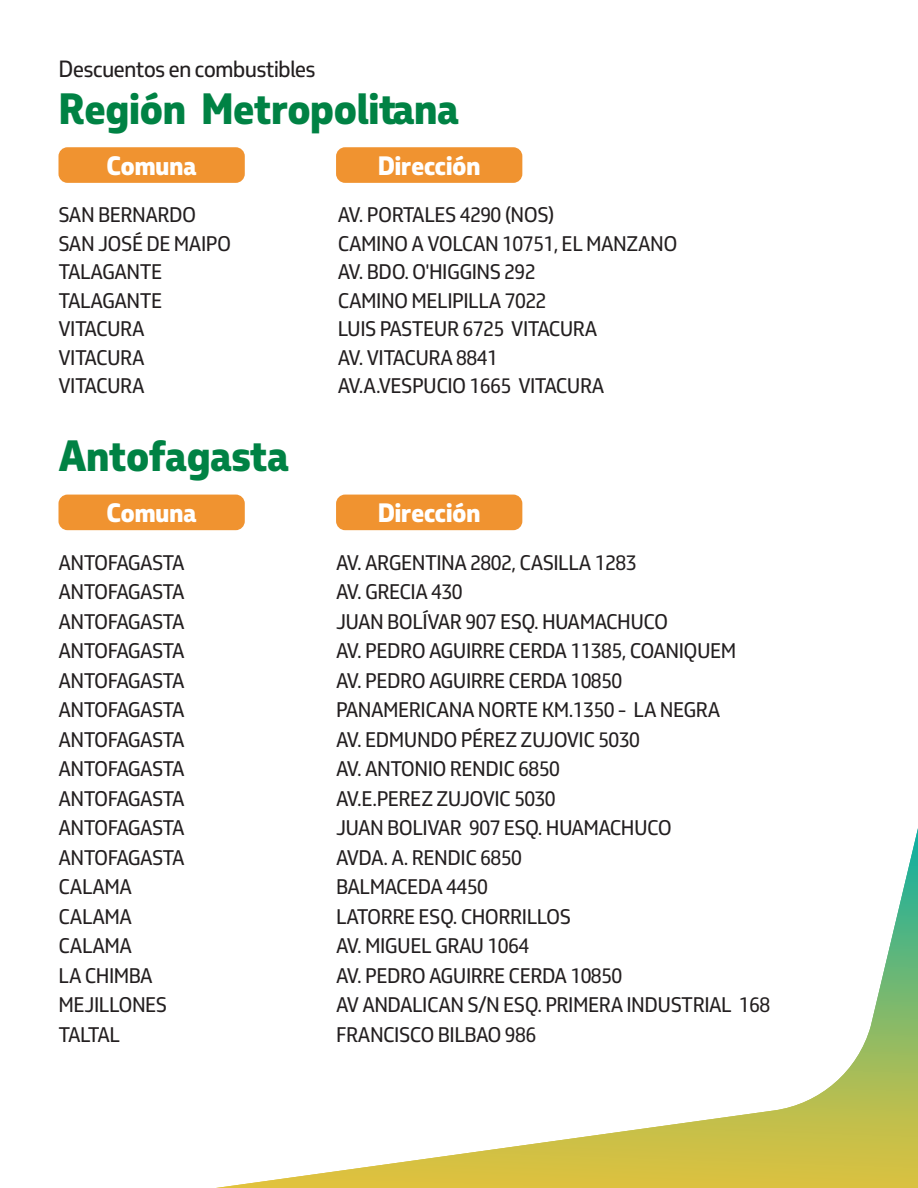
<style>
.page{position:relative;width:918px;height:1188px;background:#fff}
.page>*{position:absolute;margin:0;border:0;box-sizing:border-box;transform-origin:0 0}
.t1{font:800 42px "Petrobras Sans";letter-spacing:-.025em;color:#008244}
.t2{font:800 25.5px "Petrobras Sans";letter-spacing:-.025em;color:#fff}
.t3{font:22.5px "Petrobras Sans";letter-spacing:-.04em;color:#231f20}
.t4{font:20.25px/29.5px "Petrobras Sans";letter-spacing:-.025em;color:#231f20}
</style>
<div class="page">
<svg style="left:216px;top:828px;width:702px;height:360px"></svg>
<div style="left:58px;top:147px;width:187px;height:36px;background:#f09330;border-radius:9px"></div>
<div style="left:336px;top:147px;width:186px;height:36px;background:#f09330;border-radius:9px"></div>
<div style="left:58px;top:495px;width:187px;height:35px;background:#f09330;border-radius:9px"></div>
<div style="left:336px;top:495px;width:186px;height:35px;background:#f09330;border-radius:9px"></div>
<p class="t3" style="left:58px;top:55px;width:259px">Descuentos en combustibles</p>
<h1 class="t1" style="left:58px;top:80px;width:402px">Región Metropolitana</h1>
<p class="t2" style="left:107px;top:148px;width:92px">Comuna</p>
<p class="t2" style="left:378px;top:148px;width:104px">Dirección</p>
<p class="t4" style="left:58px;top:201px;width:174px;line-height:28.5px">SAN BERNARDO<br>SAN JOSÉ DE MAIPO<br>TALAGANTE<br>TALAGANTE<br>VITACURA<br>VITACURA<br>VITACURA</p>
<p class="t4" style="left:338px;top:201px;width:341px;line-height:28.5px">AV. PORTALES 4290 (NOS)<br>CAMINO A VOLCAN 10751, EL MANZANO<br>AV. BDO. O'HIGGINS 292<br>CAMINO MELIPILLA 7022<br>LUIS PASTEUR 6725 VITACURA<br>AV. VITACURA 8841<br>AV.A.VESPUCIO 1665 VITACURA</p>
<h1 class="t1" style="left:58px;top:427px;width:232px">Antofagasta</h1>
<p class="t2" style="left:107px;top:496px;width:92px">Comuna</p>
<p class="t2" style="left:378px;top:496px;width:104px">Dirección</p>
<p class="t4" style="left:336px;top:547px;width:436px">AV. ARGENTINA 2802, CASILLA 1283<br>AV. GRECIA 430<br>JUAN BOLÍVAR 907 ESQ. HUAMACHUCO<br>AV. PEDRO AGUIRRE CERDA 11385, COANIQUEM<br>AV. PEDRO AGUIRRE CERDA 10850<br>PANAMERICANA NORTE KM.1350 - LA NEGRA<br>AV. EDMUNDO PÉREZ ZUJOVIC 5030<br>AV. ANTONIO RENDIC 6850<br>AV.E.PEREZ ZUJOVIC 5030<br>JUAN BOLIVAR 907 ESQ. HUAMACHUCO<br>AVDA. A. RENDIC 6850<br>BALMACEDA 4450<br>LATORRE ESQ. CHORRILLOS<br>AV. MIGUEL GRAU 1064<br>AV. PEDRO AGUIRRE CERDA 10850<br>AV ANDALICAN S/N ESQ. PRIMERA INDUSTRIAL 168<br>FRANCISCO BILBAO 986</p>
<p class="t4" style="left:58px;top:547px;width:128px">ANTOFAGASTA<br>ANTOFAGASTA<br>ANTOFAGASTA<br>ANTOFAGASTA<br>ANTOFAGASTA<br>ANTOFAGASTA<br>ANTOFAGASTA<br>ANTOFAGASTA<br>ANTOFAGASTA<br>ANTOFAGASTA<br>ANTOFAGASTA<br>CALAMA<br>CALAMA<br>CALAMA<br>LA CHIMBA<br>MEJILLONES<br>TALTAL</p>
</div>
